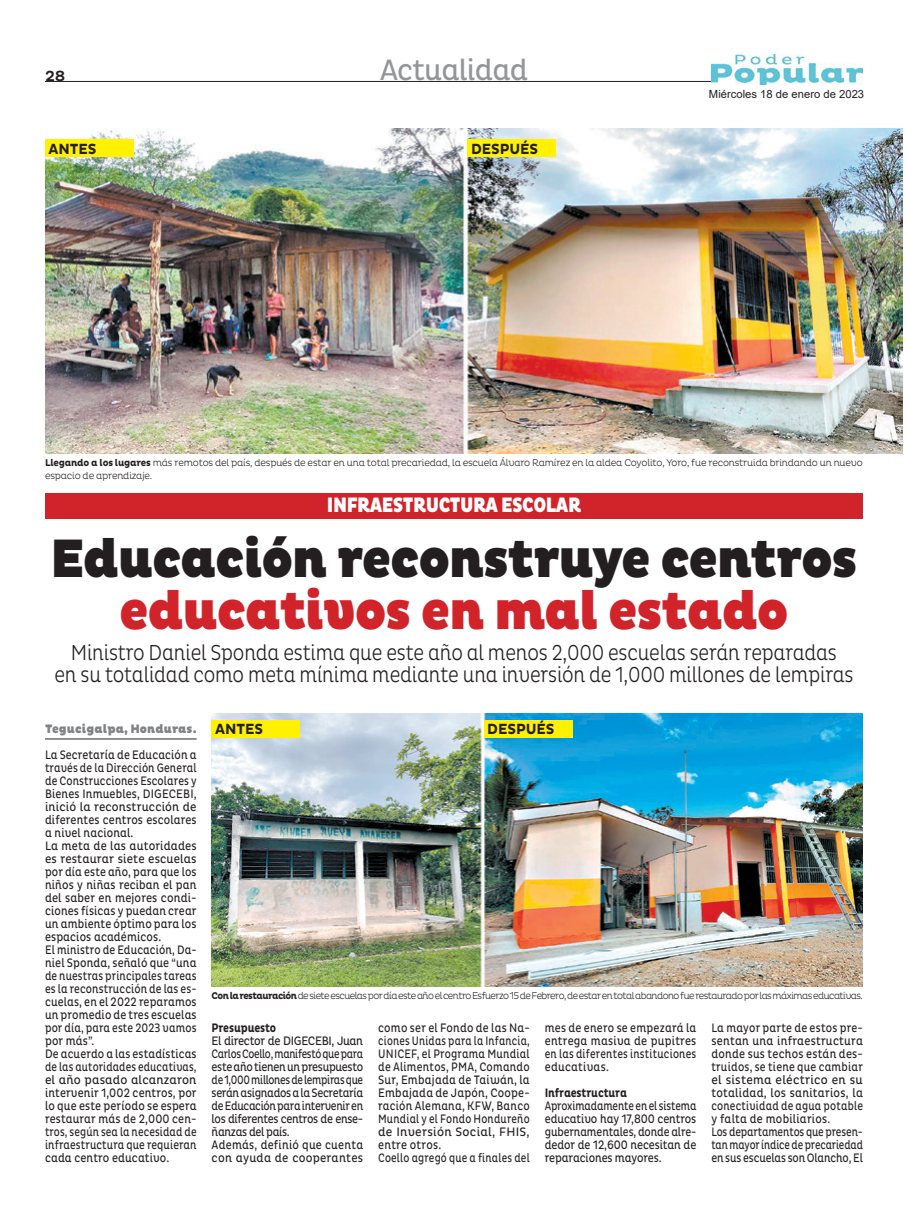
<style>
.page{position:relative;width:908px;height:1215px;background:#fff}
.page>*{position:absolute;margin:0;border:0;box-sizing:border-box;transform-origin:0 0}
.t1{font:900 55px "Pluto";letter-spacing:-.03em;color:#231f20;scale:.9 1}
.t2{font:900 55px "Pluto";letter-spacing:-.03em;color:#d1232a;scale:.9 1}
.t3{font:30px "Pluto Cond";letter-spacing:-.025em;color:#939598}
.t4{font:300 22.12px/22.1px "Pluto Cond";letter-spacing:-.01em;color:#231f20;text-align:center;scale:.9 1}
.t5{font:900 21.25px "Pluto Cond";letter-spacing:-.025em;color:#fff;scale:.9 1}
.t6{font:700 15px "Pluto";letter-spacing:-.005em;color:#231f20;scale:.9 1}
.t7{font:500 15px "Pluto";color:#231f20}
.t8{font:12.5px/13px "Pluto Cond";letter-spacing:.01em;color:#231f20;scale:.89 1}
.t9{font:12.5px/13px "Pluto Cond";letter-spacing:-.03em;color:#231f20;scale:.92 1}
.t10{font:12.5px/13px "Pluto Cond";letter-spacing:.01em;color:#231f20;text-align:justify;scale:.84 1}
.t11{font:700 12.5px "Pluto Cond";letter-spacing:-.01em;color:#231f20;scale:.9 1}
.t12{font:900 12.5px "Pluto";letter-spacing:.01em;color:#808285;scale:.9 1}
.t13{font:11.25px "Arial";color:#231f20}
.t14{font:300 10px/13px "Pluto";letter-spacing:-.025em;color:#231f20;scale:.9 1}
.t15{font:300 10px "Pluto";letter-spacing:-.06em;color:#231f20;scale:.89 1}
.s1{font-weight:700}
</style>
<div class="page">
<hr style="left:45px;top:81px;width:817px;height:1px;background:#231f20">
<img style="left:711px;top:54px;width:151px;height:30px">
<div style="left:45px;top:493px;width:817px;height:26px;background:#d1232a"></div>
<img style="left:45px;top:128px;width:857px;height:325px">
<img style="left:211px;top:713px;width:651px;height:273px">
<hr style="left:45px;top:739px;width:151px;height:1px;background:#231f20">
<div style="left:45px;top:140px;width:89px;height:17px;background:#fff101"></div>
<div style="left:211px;top:720px;width:89px;height:17px;background:#fff101"></div>
<div style="left:467px;top:140px;width:89px;height:17px;background:#fff101"></div>
<div style="left:483px;top:720px;width:89px;height:17px;background:#fff101"></div>
<p class="t7" style="left:45px;top:67px;width:22px">28</p>
<p class="t6" style="left:49px;top:140px;width:55px">ANTES</p>
<h2 class="t3" style="left:379px;top:53px;width:150px">Actualidad</h2>
<p class="t6" style="left:471px;top:140px;width:76px">DESPUÉS</p>
<p class="t13" style="left:708px;top:86px;width:157px">Miércoles 18 de enero de 2023</p>
<p class="t14" style="left:45px;top:456px;width:909px"><span class="s1">Llegando a los lugares</span> más remotos del país, después de estar en una total precariedad, la escuela Álvaro Ramírez en la aldea Coyolito, Yoro, fue reconstruida brindando un nuevo espacio de aprendizaje.</p>
<h3 class="t5" style="left:327px;top:492px;width:284px">INFRAESTRUCTURA ESCOLAR</h3>
<h1 class="t1" style="left:50px;top:526px;width:898px">Educación reconstruye centros</h1>
<h1 class="t2" style="left:119px;top:578px;width:745px">educativos en mal estado</h1>
<h3 class="t4" style="left:54px;top:642px;width:889px">Ministro Daniel Sponda estima que este año al menos 2,000 escuelas serán reparadas<br>en su totalidad como meta mínima mediante una inversión de 1,000 millones de lempiras</h3>
<p class="t12" style="left:45px;top:721px;width:170px">Tegucigalpa, Honduras.</p>
<p class="t8" style="left:45px;top:748px;width:172px">La Secretaría de Educación a través de la Dirección General de Construcciones Escolares y<br>Bienes Inmuebles, DIGECEBI, inició la reconstrucción de diferentes centros escolares a nivel nacional.<br>La meta de las autoridades es restaurar siete escuelas por día este año, para que los niños y niñas reciban el pan del saber en mejores condi&shy;ciones físicas y puedan crear un ambiente óptimo para los espacios académicos.<br>El ministro de Educación, Da&shy;niel Sponda, señaló que “una de nuestras principales tareas es la reconstrucción de las es&shy;cuelas, en el 2022 reparamos un promedio de tres escuelas por día, para este 2023 vamos por más”.<br>De acuerdo a las estadísticas de las autoridades educativas, el año pasado alcanzaron intervenir 1,002 centros, por lo que este período se espera restaurar más de 2,000 cen&shy;tros, según sea la necesidad de infraestructura que requieran cada centro educativo.</p>
<p class="t6" style="left:215px;top:720px;width:55px">ANTES</p>
<p class="t6" style="left:487px;top:720px;width:76px">DESPUÉS</p>
<p class="t15" style="left:211px;top:990px;width:733px"><span class="s1">Con la restauración</span> de siete escuelas por día este año el centro Esfuerzo 15 de Febrero, de estar en total abandono fue restaurado por las máximas educativas.</p>
<p class="t11" style="left:211px;top:1020px;width:73px">Presupuesto</p>
<p class="t9" style="left:211px;top:1034px;width:166px">El director de DIGECEBI, Juan<br>Carlos Coello, manifestó que para este año tienen un presupuesto de 1,000 millones de lempiras que serán asignados a la Secretaría de Educación para intervenir en los diferentes centros de ense&shy;ñanzas del país.<br>Además, definió que cuenta con ayuda de cooperantes</p>
<p class="t8" style="left:378px;top:1021px;width:172px">como ser el Fondo de las Na&shy;ciones Unidas para la Infancia,<br>UNICEF, el Programa Mundial de Alimentos, PMA, Comando<br>Sur, Embajada de Taiwán, la<br>Embajada de Japón, Coope&shy;ración Alemana, KFW, Banco<br>Mundial y el Fondo Hondureño de Inversión Social, FHIS, entre otros.<br>Coello agregó que a finales del</p>
<p class="t8" style="left:544px;top:1021px;width:172px;text-align:justify">mes de enero se empezará la entrega masiva de pupitres en las diferentes instituciones educativas.</p>
<p class="t8" style="left:711px;top:1021px;width:172px">La mayor parte de estos pre&shy;sentan una infraestructura donde sus techos están des&shy;truidos, se tiene que cambiar el sistema eléctrico en su totalidad, los sanitarios, la conectividad de agua potable y falta de mobiliarios.<br>Los departamentos que presen&shy;tan mayor índice de precariedad en sus escuelas son Olancho, El</p>
<p class="t11" style="left:544px;top:1085px;width:93px">Infraestructura</p>
<p class="t10" style="left:544px;top:1099px;width:182px">Aproximadamente en el sistema educativo hay 17,800 centros gubernamentales, donde alre&shy;dedor de 12,600 necesitan de reparaciones mayores.</p>
</div>
